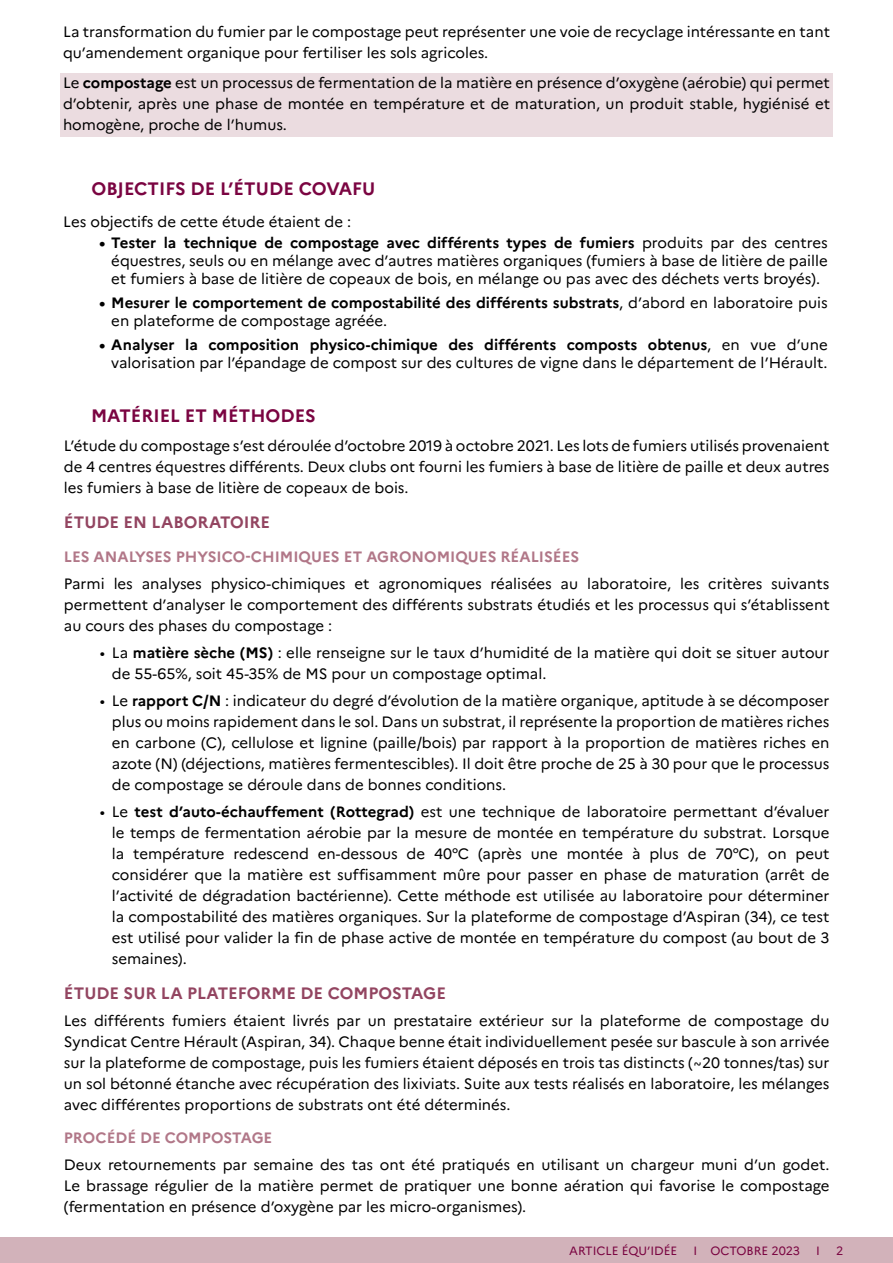
<style>
.page{position:relative;width:893px;height:1263px;background:#fff}
.page>*{position:absolute;margin:0;border:0;box-sizing:border-box;transform-origin:0 0}
.SOUS-TITRE{font:700 18px "Marianne";color:#7a0441}
.t1{font:700 16.5px "Marianne";color:#934561}
.Paragraphe_aplat_coloré{font:15px/21px "Marianne";color:#000;text-align:justify}
.t2{font:700 15px/18px "Marianne";color:#000}
.t3{font:700 15px "Marianne";color:#b17788}
.t4{font:12px "Marianne";color:#7a0441}
.s1{font-weight:700}
.s2{font-weight:400}
</style>
<div class="page">
<div style="left:0;top:1237px;width:893px;height:26px;background:#d2b2ba"></div>
<div style="left:60px;top:74px;width:773px;height:62px;background:#ebdce0"></div>
<p class="Paragraphe_aplat_coloré" style="left:63px;top:21px;width:768px">La transformation du fumier par le compostage peut représenter une voie de recyclage intéressante en tant qu’amendement organique pour fertiliser les sols agricoles.</p>
<p class="Paragraphe_aplat_coloré" style="left:63px;top:72px;width:768px">Le <span class="s1">compostage</span> est un processus de fermentation de la matière en présence d’oxygène (aérobie) qui permet d’obtenir, après une phase de montée en température et de maturation, un produit stable, hygiénisé et homogène, proche de l’humus.</p>
<p class="SOUS-TITRE" style="left:92px;top:178px;width:285px">OBJECTIFS DE L’ÉTUDE COVAFU</p>
<p class="Paragraphe_aplat_coloré" style="left:63px;top:211px;width:289px">Les objectifs de cette étude étaient de :</p>
<p class="Paragraphe_aplat_coloré" style="left:111px;top:234px;width:718px;line-height:18px;text-indent:-12px"><span class="s1">• Tester la technique de compostage avec différents types de fumiers</span> produits par des centres équestres, seuls ou en mélange avec d’autres matières organiques (fumiers à base de litière de paille et fumiers à base de litière de copeaux de bois, en mélange ou pas avec des déchets verts broyés).</p>
<p class="t2" style="left:111px;top:294px;width:718px;text-indent:-12px">• Mesurer le comportement de compostabilité des différents substrats<span class="s2">, d’abord en laboratoire puis en plateforme de compostage agréée.</span></p>
<p class="Paragraphe_aplat_coloré" style="left:99px;top:336px;width:730px;line-height:18px;text-align:right"><span class="s1">• Analyser la composition physico-chimique des différents composts obtenus</span>, en vue d’une valorisation par l’épandage de compost sur des cultures de vigne dans le département de l’Hérault.</p>
<p class="SOUS-TITRE" style="left:91px;top:405px;width:226px">MATÉRIEL ET MÉTHODES</p>
<p class="Paragraphe_aplat_coloré" style="left:64px;top:435px;width:767px">L’étude du compostage s’est déroulée d’octobre 2019 à octobre 2021. Les lots de fumiers utilisés provenaient de 4 centres équestres différents. Deux clubs ont fourni les fumiers à base de litière de paille et deux autres les fumiers à base de litière de copeaux de bois.</p>
<p class="t1" style="left:64px;top:512px;width:208px">ÉTUDE EN LABORATOIRE</p>
<p class="t3" style="left:64px;top:548px;width:517px">LES ANALYSES PHYSICO-CHIMIQUES ET AGRONOMIQUES RÉALISÉES</p>
<p class="Paragraphe_aplat_coloré" style="left:64px;top:573px;width:767px">Parmi les analyses physico-chimiques et agronomiques réalisées au laboratoire, les critères suivants permettent d’analyser le comportement des différents substrats étudiés et les processus qui s’établissent au cours des phases du compostage :</p>
<p class="Paragraphe_aplat_coloré" style="left:112px;top:642px;width:719px;text-indent:-12px">• La <span class="s1">matière sèche (MS)</span> : elle renseigne sur le taux d’humidité de la matière qui doit se situer autour de 55-65%, soit 45-35% de MS pour un compostage optimal.</p>
<p class="Paragraphe_aplat_coloré" style="left:112px;top:690px;width:719px;text-indent:-12px">• Le <span class="s1">rapport C/N</span> : indicateur du degré d’évolution de la matière organique, aptitude à se décomposer plus ou moins rapidement dans le sol. Dans un substrat, il représente la proportion de matières riches en carbone (C), cellulose et lignine (paille/bois) par rapport à la proportion de matières riches en azote (N) (déjections, matières fermentescibles). Il doit être proche de 25 à 30 pour que le processus de compostage se déroule dans de bonnes conditions.</p>
<p class="Paragraphe_aplat_coloré" style="left:112px;top:801px;width:719px;text-indent:-12px">• Le <span class="s1">test d’auto-échauffement (Rottegrad)</span> est une technique de laboratoire permettant d’évaluer le temps de fermentation aérobie par la mesure de montée en température du substrat. Lorsque la température redescend en-dessous de 40°C (après une montée à plus de 70°C), on peut considérer que la matière est suffisamment mûre pour passer en phase de maturation (arrêt de l’activité de dégradation bactérienne). Cette méthode est utilisée au laboratoire pour déterminer la compostabilité des matières organiques. Sur la plateforme de compostage d’Aspiran (34), ce test est utilisé pour valider la fin de phase active de montée en température du compost (au bout de 3 semaines).</p>
<p class="t1" style="left:64px;top:983px;width:384px">ÉTUDE SUR LA PLATEFORME DE COMPOSTAGE</p>
<p class="Paragraphe_aplat_coloré" style="left:64px;top:1010px;width:767px">Les différents fumiers étaient livrés par un prestataire extérieur sur la plateforme de compostage du Syndicat Centre Hérault (Aspiran, 34). Chaque benne était individuellement pesée sur bascule à son arrivée sur la plateforme de compostage, puis les fumiers étaient déposés en trois tas distincts (~20 tonnes/tas) sur un sol bétonné étanche avec récupération des lixiviats. Suite aux tests réalisés en laboratoire, les mélanges avec différentes proportions de substrats ont été déterminés.</p>
<p class="t3" style="left:64px;top:1128px;width:210px">PROCÉDÉ DE COMPOSTAGE</p>
<p class="Paragraphe_aplat_coloré" style="left:64px;top:1154px;width:767px">Deux retournements par semaine des tas ont été pratiqués en utilisant un chargeur muni d’un godet.<br>Le brassage régulier de la matière permet de pratiquer une bonne aération qui favorise le compostage (fermentation en présence d’oxygène par les micro-organismes).</p>
<p class="t4" style="left:569px;top:1243px;width:110px">ARTICLE ÉQU’IDÉE</p>
<p class="t4" style="left:694px;top:1243px;width:108px">I OCTOBRE 2023</p>
<p class="t4" style="left:816px;top:1243px;width:5px">I</p>
<p class="t4" style="left:836px;top:1243px;width:9px">2</p>
</div>
